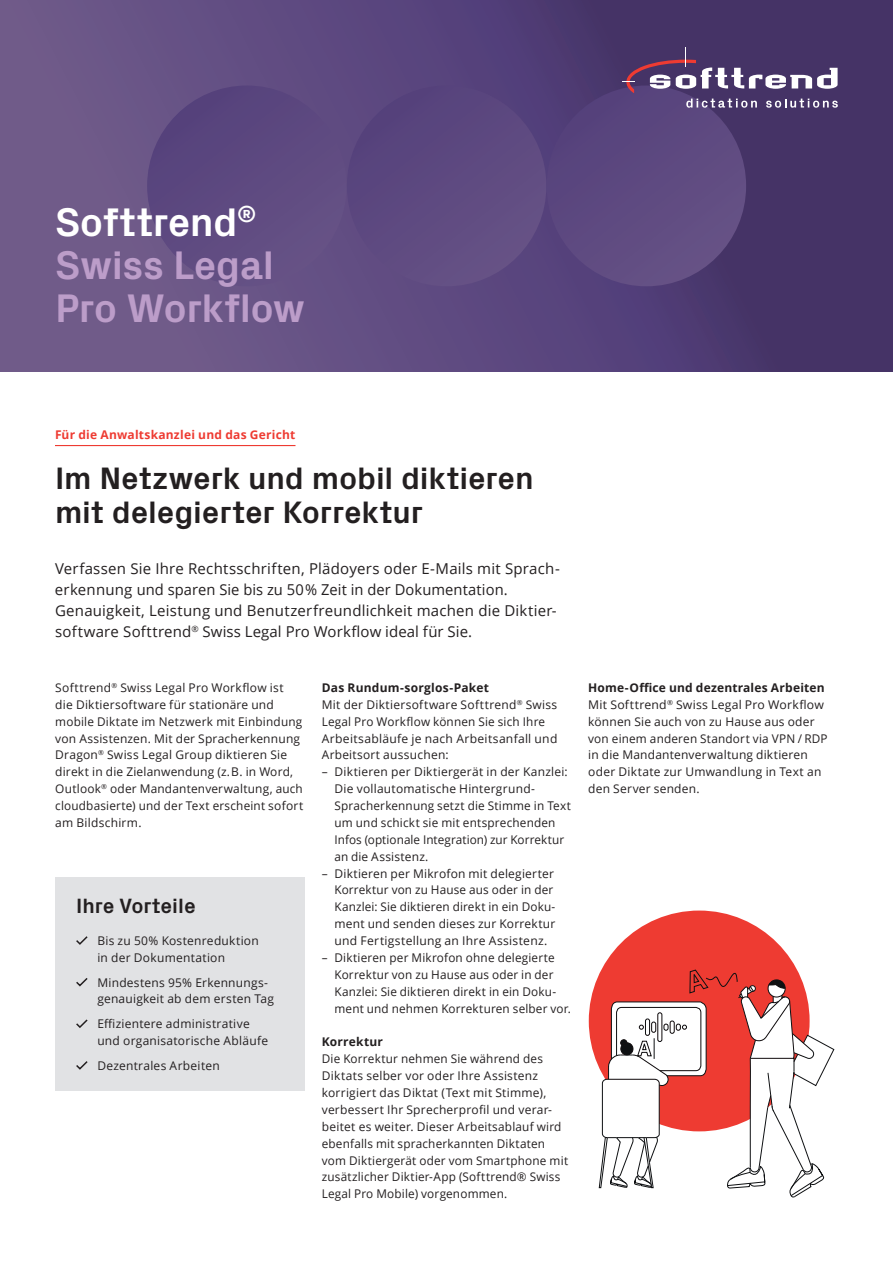
<style>
.page{position:relative;width:893px;height:1263px;background:#fff}
.page>*{position:absolute;margin:0;border:0;box-sizing:border-box;transform-origin:0 0}
.t1{font:700 40.5px/42.8px "Px Grotesk";letter-spacing:-.015em;color:#bc9dc9}
.t2{font:700 31.5px/33.8px "Px Grotesk";letter-spacing:-.005em;color:#231f20}
.t3{font:700 21px "Px Grotesk";color:#231f20}
.t4{font:15px/21px "Open Sans";letter-spacing:.015em;color:#231f20}
.t5{font:12px/16.8px "Open Sans";letter-spacing:.015em;color:#231f20}
.t6{font:700 12px "Open Sans";letter-spacing:.02em;color:#ee3b32}
.t7{font:700 12px "Open Sans";letter-spacing:.02em;color:#231f20}
.s1{color:#fff}
.s2{font-weight:700}
</style>
<div class="page">
<div style="left:0;top:0;width:893px;height:372px;background:linear-gradient(to right,#745f90,#402f66)"></div>
<hr style="left:55px;top:445px;width:240px;height:1px;background:#ee3b32">
<svg style="left:147px;top:47px;width:691px;height:239px;background:#5a477c"></svg>
<div style="left:589px;top:910px;width:221px;height:221px;background:#ee3b32;border-radius:50%"></div>
<svg style="left:599px;top:969px;width:236px;height:229px"></svg>
<div style="left:55px;top:878px;width:250px;height:212px;background:#e1e2e4"></div>
<svg style="left:76px;top:936px;width:12px;height:9px"></svg>
<svg style="left:76px;top:978px;width:12px;height:9px"></svg>
<svg style="left:76px;top:1019px;width:12px;height:9px"></svg>
<svg style="left:76px;top:1061px;width:12px;height:9px"></svg>
<h1 class="t1" style="left:55px;top:199px;width:252px"><span class="s1">Softtrend</span><sup>®<br></sup>Swiss Legal<br>Pro Workflow</h1>
<p class="t6" style="left:55px;top:426px;width:242px">Für die Anwaltskanzlei und das Gericht</p>
<h2 class="t2" style="left:55px;top:460px;width:480px">Im Netzwerk und mobil diktieren mit delegierter Korrektur</h2>
<p class="t4" style="left:55px;top:557px;width:506px">Verfassen Sie Ihre Rechtsschriften, Plädoyers oder E-Mails mit Sprach&shy;erkennung und sparen Sie bis zu 50 % Zeit in der Dokumentation.<br>Genauigkeit, Leistung und Benutzerfreundlichkeit machen die Diktier&shy;software Softtrend<sup>®</sup> Swiss Legal Pro Workflow ideal für Sie.</p>
<p class="t5" style="left:55px;top:679px;width:250px">Softtrend<sup>®</sup> Swiss Legal Pro Workflow ist die Diktiersoftware für stationäre und mobile Diktate im Netzwerk mit Einbindung von Assistenzen. Mit der Spracherkennung Dragon<sup>®</sup> Swiss Legal Group diktieren Sie direkt in die Zielanwendung (z. B. in Word, Outlook<sup>®</sup> oder Mandantenverwaltung, auch cloudbasierte) und der Text erscheint sofort am Bildschirm.</p>
<p class="t5" style="left:322px;top:679px;width:237px"><span class="s2">Das Rundum-sorglos-Paket<br></span>Mit der Diktiersoftware Softtrend<sup>®</sup> Swiss Legal Pro Workflow können Sie sich Ihre Arbeitsabläufe je nach Arbeitsanfall und Arbeitsort aussuchen:</p>
<p class="t5" style="left:334px;top:763px;width:238px;text-indent:-13px">– Diktieren per Diktiergerät in der Kanzlei:<br>Die vollautomatische Hintergrund-Spracherkennung setzt die Stimme in Text um und schickt sie mit entsprechenden Infos (optionale Integration) zur Korrektur an die Assistenz.</p>
<p class="t5" style="left:334px;top:864px;width:222px;text-indent:-13px">– Diktieren per Mikrofon mit delegierter Korrektur von zu Hause aus oder in der Kanzlei: Sie diktieren direkt in ein Doku&shy;ment und senden dieses zur Korrektur und Fertigstellung an Ihre Assistenz.</p>
<p class="t5" style="left:334px;top:949px;width:238px;text-indent:-13px">– Diktieren per Mikrofon ohne delegierte Korrektur von zu Hause aus oder in der Kanzlei: Sie diktieren direkt in ein Doku&shy;ment und nehmen Korrekturen selber vor.</p>
<p class="t7" style="left:322px;top:1033px;width:63px">Korrektur</p>
<p class="t5" style="left:322px;top:1050px;width:248px">Die Korrektur nehmen Sie während des Diktats selber vor oder Ihre Assistenz korrigiert das Diktat (Text mit Stimme), verbessert Ihr Sprecherprofil und verar&shy;beitet es weiter. Dieser Arbeitsablauf wird ebenfalls mit spracherkannten Diktaten vom Diktiergerät oder vom Smartphone mit zusätzlicher Diktier-App (Softtrend® Swiss Legal Pro Mobile) vorgenommen.</p>
<h3 class="t3" style="left:76px;top:890px;width:121px">Ihre Vorteile</h3>
<p class="t5" style="left:97px;top:932px;width:163px">Bis zu 50% Kostenreduktion in der Dokumentation</p>
<p class="t5" style="left:97px;top:973px;width:178px">Mindestens 95% Erkennungs&shy;genauigkeit ab dem ersten Tag</p>
<p class="t5" style="left:97px;top:1015px;width:172px">Effizientere administrative und organisatorische Abläufe</p>
<p class="t5" style="left:97px;top:1057px;width:124px">Dezentrales Arbeiten</p>
<p class="t5" style="left:588px;top:679px;width:241px"><span class="s2">Home-Office und dezentrales Arbeiten </span>Mit Softtrend<sup>®</sup> Swiss Legal Pro Workflow können Sie auch von zu Hause aus oder von einem anderen Standort via VPN / RDP in die Mandantenverwaltung diktieren oder Diktate zur Umwandlung in Text an den Server senden.</p>
</div>
